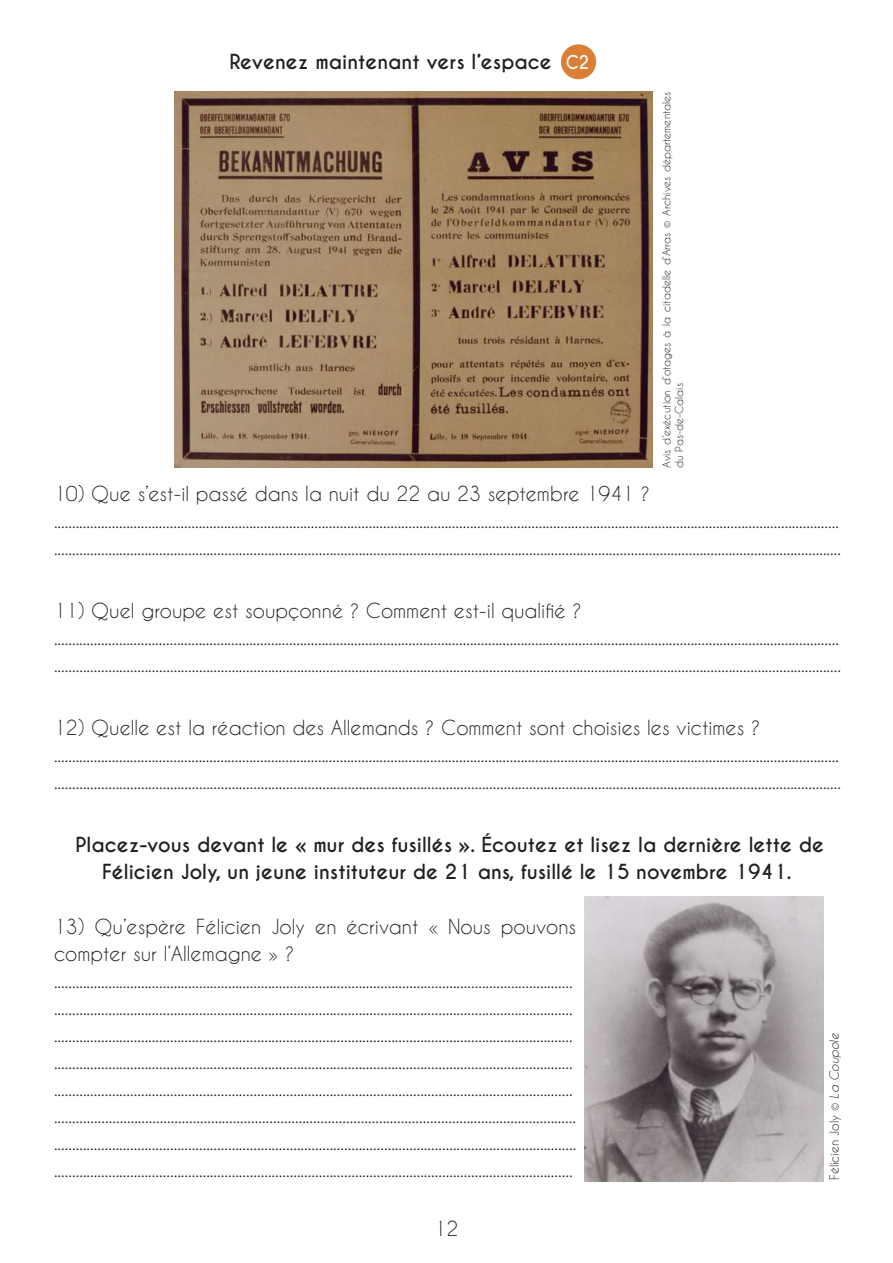
<style>
.page{position:relative;width:893px;height:1263px;background:#fff}
.page>*{position:absolute;margin:0;border:0;box-sizing:border-box;transform-origin:0 0}
.t1{font:19.5px/27px "Caviar Dreams";color:#231f20}
.t2{font:700 19.5px/27px "Caviar Dreams";color:#231f20;text-align:center}
.t3{font:700 18px "Caviar Dreams";color:#fff;scale:.9 1}
.t4{font:12px "Caviar Dreams";color:#231f20}
.t5{font:10.5px/12.6px "Caviar Dreams";color:#231f20}
.s1{font-style:italic}
</style>
<div class="page">
<img style="left:174px;top:91px;width:478px;height:377px">
<img style="left:584px;top:896px;width:239px;height:285px">
<div style="left:560px;top:44px;width:37px;height:36px;background:#dc7f36;border-radius:50%"></div>
<div style="left:559px;top:43px;width:39px;height:38px;border:2px solid #fff;border-radius:50%"></div>
<p class="t2" style="left:229px;top:49px;width:324px">Revenez maintenant vers l’espace</p>
<p class="t3" style="left:566px;top:51px;width:27px">C2</p>
<p class="t5" style="left:660px;top:468px;width:378px;rotate:-90deg">Avis d’exécution d’otages à la citadelle d’Arras © Archives départementales du Pas-de-Calais</p>
<p class="t1" style="left:54px;top:480px;width:789px">10) Que s’est-il passé dans la nuit du 22 au 23 septembre 1941 ? ......................................................................................................................................................................................................................... .........................................................................................................................................................................................................................</p>
<p class="t1" style="left:54px;top:597px;width:789px">11) Quel groupe est soupçonné ? Comment est-il qualifié ? ......................................................................................................................................................................................................................... .........................................................................................................................................................................................................................</p>
<p class="t1" style="left:54px;top:714px;width:789px">12) Quelle est la réaction des Allemands ? Comment sont choisies les victimes ? ......................................................................................................................................................................................................................... .........................................................................................................................................................................................................................</p>
<p class="t2" style="left:76px;top:832px;width:750px">Placez-vous devant le « mur des fusillés ». Écoutez et lisez la dernière lette de<br>Félicien Joly, un jeune instituteur de 21 ans, fusillé le 15 novembre 1941.</p>
<p class="t1" style="left:54px;top:912px;width:524px">13) Qu’espère Félicien Joly en écrivant « Nous pouvons compter sur l’Allemagne » ? ............................................................................................................................................... ............................................................................................................................................... ............................................................................................................................................... ............................................................................................................................................... ............................................................................................................................................... ............................................................................................................................................... ................................................................................................................................................ ...............................................................................................................................................</p>
<p class="t1" style="left:434px;top:1214px;width:25px">12</p>
<p class="t4" style="left:827px;top:1180px;width:148px;rotate:-90deg">Félicien Joly © <span class="s1">La Coupole</span></p>
</div>
